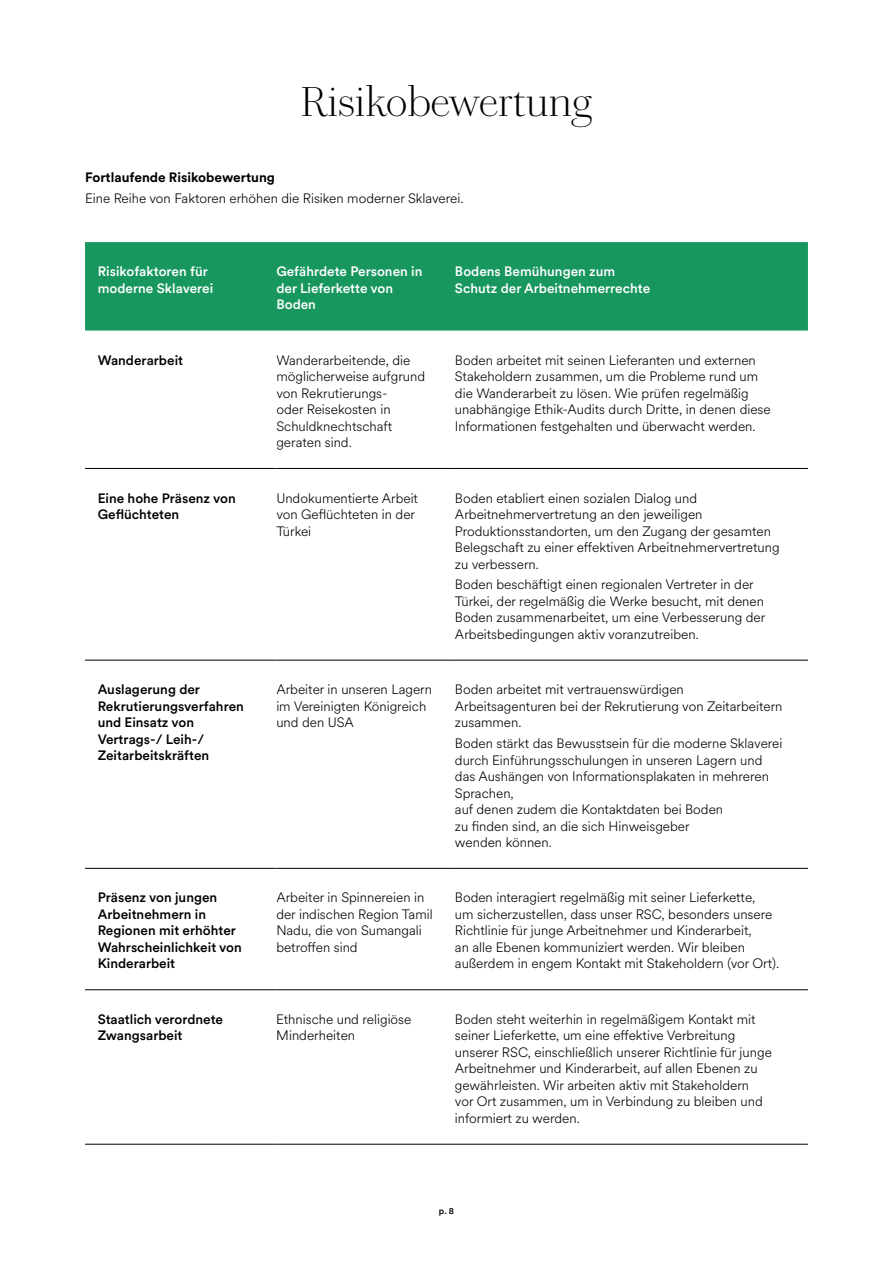
<style>
.page{position:relative;width:893px;height:1263px;background:#fff}
.page>*{position:absolute;margin:0;border:0;box-sizing:border-box;transform-origin:0 0}
.t1{font:200 42px "Chiswick Deck";color:#000}
.t2{font:300 13.5px/16.5px "Circular XX";color:#000}
.t3{font:500 13.5px/16.5px "Circular XX";color:#000}
.t4{font:500 13.5px/16.5px "Circular XX";color:#fff}
.t5{font:700 13.5px "Circular XX";color:#000}
.t6{font:500 9px "Circular XX";color:#000}
</style>
<div class="page">
<div style="left:85px;top:242px;width:723px;height:88px;background:#17975d"></div>
<hr style="left:85px;top:468px;width:191px;height:1px;background:#000">
<hr style="left:276px;top:468px;width:179px;height:1px;background:#000">
<hr style="left:455px;top:468px;width:353px;height:1px;background:#000">
<hr style="left:85px;top:660px;width:191px;height:1px;background:#000">
<hr style="left:276px;top:660px;width:179px;height:1px;background:#000">
<hr style="left:455px;top:660px;width:353px;height:1px;background:#000">
<hr style="left:85px;top:868px;width:191px;height:1px;background:#000">
<hr style="left:276px;top:868px;width:179px;height:1px;background:#000">
<hr style="left:455px;top:868px;width:353px;height:1px;background:#000">
<hr style="left:85px;top:989px;width:191px;height:1px;background:#000">
<hr style="left:276px;top:989px;width:179px;height:1px;background:#000">
<hr style="left:455px;top:989px;width:353px;height:1px;background:#000">
<hr style="left:85px;top:1144px;width:191px;height:1px;background:#000">
<hr style="left:276px;top:1144px;width:179px;height:1px;background:#000">
<hr style="left:455px;top:1144px;width:353px;height:1px;background:#000">
<h1 class="t1" style="left:301px;top:72px;width:292px">Risikobewertung</h1>
<p class="t5" style="left:85px;top:168px;width:191px">Fortlaufende Risikobewertung</p>
<p class="t2" style="left:85px;top:189px;width:380px">Eine Reihe von Faktoren erhöhen die Risiken moderner Sklaverei.</p>
<p class="t4" style="left:98px;top:263px;width:117px">Risikofaktoren für moderne Sklaverei</p>
<p class="t4" style="left:276px;top:263px;width:148px">Gefährdete Personen in der Lieferkette von<br>Boden</p>
<p class="t4" style="left:455px;top:263px;width:197px">Bodens Bemühungen zum<br>Schutz der Arbeitnehmerrechte</p>
<p class="t3" style="left:98px;top:351px;width:87px">Wanderarbeit</p>
<p class="t2" style="left:276px;top:351px;width:150px">Wanderarbeitende, die möglicherweise aufgrund von Rekrutierungs-<br>oder Reisekosten in<br>Schuldknechtschaft geraten sind.</p>
<p class="t2" style="left:455px;top:351px;width:317px">Boden arbeitet mit seinen Lieferanten und externen Stakeholdern zusammen, um die Probleme rund um die Wanderarbeit zu lösen. Wie prüfen regelmäßig unabhängige Ethik-Audits durch Dritte, in denen diese Informationen festgehalten und überwacht werden.</p>
<p class="t3" style="left:98px;top:489px;width:140px">Eine hohe Präsenz von<br>Geflüchteten</p>
<p class="t2" style="left:276px;top:489px;width:143px">Undokumentierte Arbeit von Geflüchteten in der<br>Türkei</p>
<p class="t2" style="left:455px;top:489px;width:326px">Boden etabliert einen sozialen Dialog und Arbeitnehmervertretung an den jeweiligen Produktionsstandorten, um den Zugang der gesamten Belegschaft zu einer effektiven Arbeitnehmervertretung zu verbessern.</p>
<p class="t2" style="left:455px;top:576px;width:312px">Boden beschäftigt einen regionalen Vertreter in der Türkei, der regelmäßig die Werke besucht, mit denen Boden zusammenarbeitet, um eine Verbesserung der Arbeitsbedingungen aktiv voranzutreiben.</p>
<p class="t3" style="left:98px;top:681px;width:148px">Auslagerung der<br>Rekrutierungsverfahren und Einsatz von<br>Vertrags-/ Leih-/<br>Zeitarbeitskräften</p>
<p class="t2" style="left:276px;top:681px;width:157px">Arbeiter in unseren Lagern im Vereinigten Königreich und den USA</p>
<p class="t2" style="left:455px;top:681px;width:329px">Boden arbeitet mit vertrauenswürdigen<br>Arbeitsagenturen bei der Rekrutierung von Zeitarbeitern zusammen.</p>
<p class="t2" style="left:455px;top:734px;width:329px">Boden stärkt das Bewusstsein für die moderne Sklaverei durch Einführungsschulungen in unseren Lagern und das Aushängen von Informationsplakaten in mehreren Sprachen,<br>auf denen zudem die Kontaktdaten bei Boden<br>zu finden sind, an die sich Hinweisgeber<br>wenden können.</p>
<p class="t3" style="left:98px;top:889px;width:146px">Präsenz von jungen<br>Arbeitnehmern in<br>Regionen mit erhöhter<br>Wahrscheinlichkeit von<br>Kinderarbeit</p>
<p class="t2" style="left:276px;top:889px;width:158px">Arbeiter in Spinnereien in der indischen Region Tamil<br>Nadu, die von Sumangali betroffen sind</p>
<p class="t2" style="left:455px;top:889px;width:326px">Boden interagiert regelmäßig mit seiner Lieferkette,<br>um sicherzustellen, dass unser RSC, besonders unsere Richtlinie für junge Arbeitnehmer und Kinderarbeit,<br>an alle Ebenen kommuniziert werden. Wir bleiben außerdem in engem Kontakt mit Stakeholdern (vor Ort).</p>
<p class="t3" style="left:98px;top:1010px;width:127px">Staatlich verordnete<br>Zwangsarbeit</p>
<p class="t2" style="left:276px;top:1010px;width:137px">Ethnische und religiöse<br>Minderheiten</p>
<p class="t2" style="left:455px;top:1010px;width:318px">Boden steht weiterhin in regelmäßigem Kontakt mit seiner Lieferkette, um eine effektive Verbreitung unserer RSC, einschließlich unserer Richtlinie für junge Arbeitnehmer und Kinderarbeit, auf allen Ebenen zu gewährleisten. Wir arbeiten aktiv mit Stakeholdern<br>vor Ort zusammen, um in Verbindung zu bleiben und informiert zu werden.</p>
<p class="t6" style="left:439px;top:1205px;width:17px">p. 8</p>
</div>
